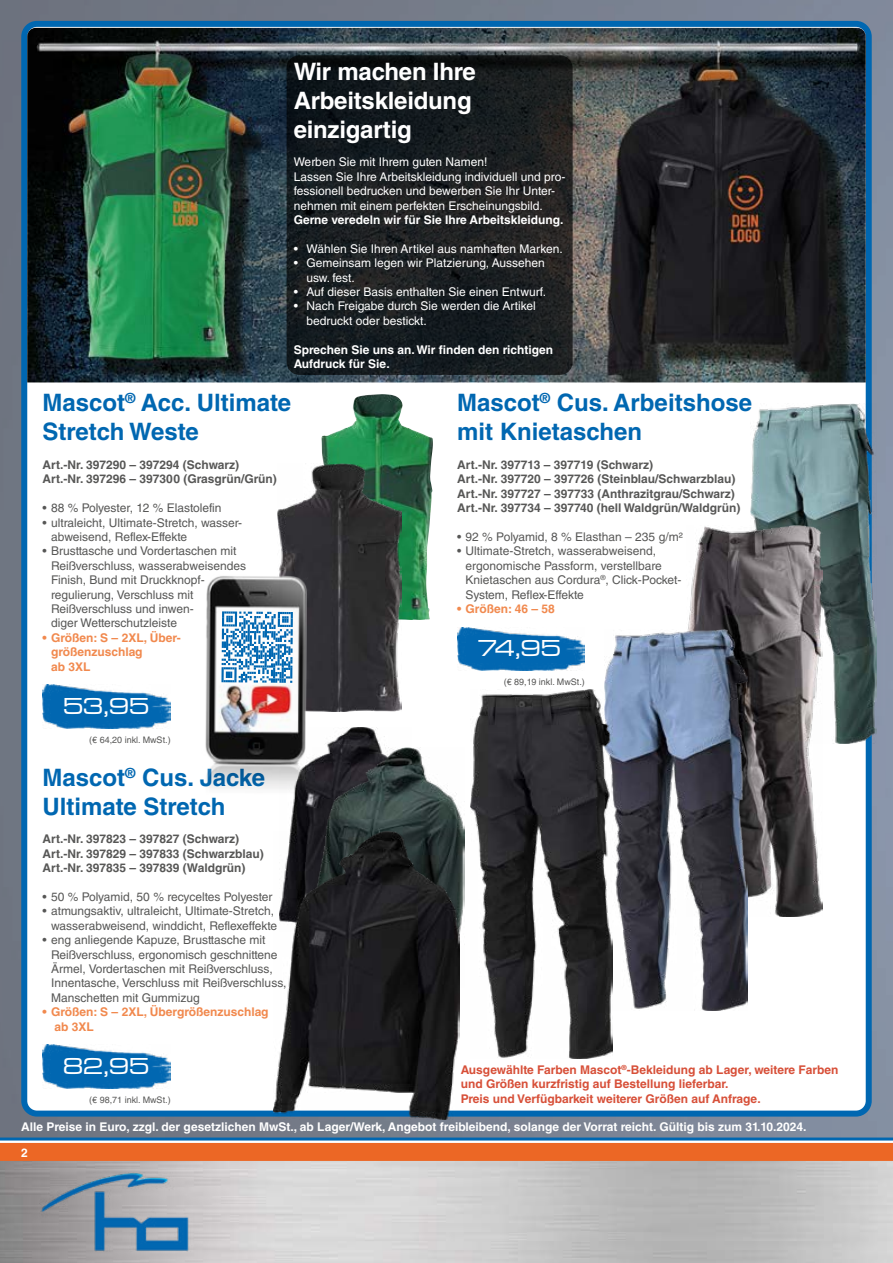
<style>
.page{position:relative;width:893px;height:1263px;background:#fff}
.page>*{position:absolute;margin:0;border:0;box-sizing:border-box;transform-origin:0 0}
.t1{font:700 24px/28.8px "Helvetica LT Std";color:#0067b1}
.t2{font:700 24px "Helvetica LT Std";letter-spacing:-.01em;color:#fff}
.t3{font:500 expanded 24px "Microgramma DOT";color:#fff}
.t4{font:12px/14.4px "Helvetica LT Std";color:#575756}
.t5{font:12px/14.4px "Helvetica LT Std";color:#fff}
.t6{font:700 12px "Helvetica LT Std";color:#575756}
.t7{font:700 12px/14.4px "Helvetica LT Std";color:#fff}
.t8{font:700 12px/14.4px "Helvetica LT Std";color:#d74f38}
.t9{font:700 12px/14.4px "Helvetica LT Std";color:#f1894e}
.t10{font:9px "Helvetica LT Std";color:#575756}
</style>
<div class="page">
<img style="left:0;top:0;width:893px;height:1137px">
<div style="left:0;top:1143px;width:893px;height:18px;background:#ec6725"></div>
<hr style="left:0;top:1137px;width:893px;height:3px;background:#0067b1">
<div style="left:24px;top:24px;width:845px;height:1089px;background:#fff;border-radius:13px"></div>
<div style="left:21px;top:21px;width:851px;height:1095px;border:6px solid #0067b1;border-radius:13px"></div>
<img style="left:43px;top:685px;width:127px;height:43px">
<img style="left:43px;top:1045px;width:127px;height:43px">
<img style="left:457px;top:627px;width:128px;height:43px">
<img style="left:321px;top:394px;width:112px;height:226px">
<img style="left:278px;top:464px;width:124px;height:248px">
<img style="left:750px;top:403px;width:127px;height:341px">
<img style="left:688px;top:525px;width:134px;height:391px">
<img style="left:605px;top:629px;width:142px;height:381px">
<img style="left:470px;top:689px;width:142px;height:370px">
<img style="left:290px;top:727px;width:95px;height:105px">
<img style="left:313px;top:747px;width:152px;height:240px">
<img style="left:274px;top:832px;width:185px;height:287px">
<img style="left:27px;top:28px;width:839px;height:354px">
<svg style="left:287px;top:55px;width:286px;height:320px;background:#181c1f"></svg>
<img style="left:205px;top:571px;width:114px;height:230px">
<svg style="left:221px;top:611px;width:72px;height:72px"></svg>
<img style="left:21px;top:1173px;width:213px;height:78px">
<p class="t2" style="left:294px;top:57px;width:184px">Wir machen Ihre</p>
<p class="t2" style="left:294px;top:86px;width:180px">Arbeitskleidung</p>
<p class="t2" style="left:294px;top:115px;width:120px">einzigartig</p>
<p class="t5" style="left:294px;top:155px;width:195px">Werben Sie mit Ihrem guten Namen!</p>
<p class="t5" style="left:294px;top:169px;width:273px">Lassen Sie Ihre Arbeitskleidung individuell und pro&shy;fessionell bedrucken und bewerben Sie Ihr Unter&shy;nehmen mit einem perfekten Erscheinungsbild.</p>
<p class="t7" style="left:294px;top:212px;width:271px">Gerne veredeln wir für Sie Ihre Arbeitskleidung.</p>
<p class="t5" style="left:294px;top:241px;width:271px">• Wählen Sie Ihren Artikel aus namhaften Marken.</p>
<p class="t5" style="left:306px;top:256px;width:240px;text-indent:-13px">• Gemeinsam legen wir Platzierung, Aussehen usw. fest.</p>
<p class="t5" style="left:294px;top:285px;width:254px">• Auf dieser Basis enthalten Sie einen Entwurf.</p>
<p class="t5" style="left:306px;top:299px;width:231px;text-indent:-13px">• Nach Freigabe durch Sie werden die Artikel bedruckt oder bestickt.</p>
<p class="t7" style="left:294px;top:342px;width:261px">Sprechen Sie uns an. Wir finden den richtigen<br>Aufdruck für Sie.</p>
<p class="t1" style="left:43px;top:388px;width:250px">Mascot<sup>®</sup> Acc. Ultimate<br>Stretch Weste</p>
<p class="t6" style="left:43px;top:457px;width:198px">Art.-Nr. 397290 – 397294 (Schwarz)</p>
<p class="t6" style="left:43px;top:472px;width:236px">Art.-Nr. 397296 – 397300 (Grasgrün/Grün)</p>
<p class="t4" style="left:43px;top:501px;width:181px">• 88 % Polyester, 12 % Elastolefin</p>
<p class="t4" style="left:51px;top:515px;width:193px;text-indent:-9px">• ultraleicht, Ultimate-Stretch, wasser&shy;abweisend, Reflex-Effekte</p>
<p class="t4" style="left:51px;top:544px;width:197px;text-indent:-9px">• Brusttasche und Vordertaschen mit<br>Reißverschluss, wasserabweisendes<br>Finish, Bund mit Druckknopf&shy;regulierung, Verschluss mit<br>Reißverschluss und inwen-<br>diger Wetterschutzleiste</p>
<p class="t9" style="left:51px;top:630px;width:131px;text-indent:-9px">• Größen: S – 2XL, Über&shy;größenzuschlag<br>ab 3XL</p>
<p class="t3" style="left:63px;top:690px;width:87px">53,95</p>
<p class="t10" style="left:89px;top:734px;width:83px">(€ 64,20 inkl. MwSt.)</p>
<p class="t1" style="left:43px;top:762px;width:224px">Mascot<sup>®</sup> Cus. Jacke</p>
<p class="t1" style="left:43px;top:791px;width:184px">Ultimate Stretch</p>
<p class="t6" style="left:43px;top:832px;width:198px">Art.-Nr. 397823 – 397827 (Schwarz)</p>
<p class="t6" style="left:43px;top:846px;width:223px">Art.-Nr. 397829 – 397833 (Schwarzblau)</p>
<p class="t6" style="left:43px;top:860px;width:205px">Art.-Nr. 397835 – 397839 (Waldgrün)</p>
<p class="t4" style="left:43px;top:889px;width:232px">• 50 % Polyamid, 50 % recyceltes Polyester</p>
<p class="t4" style="left:43px;top:904px;width:236px;text-align:right">• atmungsaktiv, ultraleicht, Ultimate-Stretch, wasserabweisend, winddicht, Reflexeffekte</p>
<p class="t4" style="left:51px;top:933px;width:237px;text-indent:-9px">• eng anliegende Kapuze, Brusttasche mit Reißverschluss, ergonomisch geschnittene Ärmel, Vordertaschen mit Reißverschluss, Innentasche, Verschluss mit Reißverschluss, Manschetten mit Gummizug</p>
<p class="t9" style="left:54px;top:1004px;width:216px;text-indent:-12px">• Größen: S – 2XL, Übergrößenzuschlag ab 3XL</p>
<p class="t3" style="left:63px;top:1050px;width:87px">82,95</p>
<p class="t10" style="left:89px;top:1094px;width:83px">(€ 98,71 inkl. MwSt.)</p>
<p class="t1" style="left:457px;top:388px;width:296px">Mascot<sup>®</sup> Cus. Arbeitshose mit Knietaschen</p>
<p class="t6" style="left:457px;top:457px;width:197px">Art.-Nr. 397713 – 397719 (Schwarz)</p>
<p class="t6" style="left:457px;top:472px;width:280px">Art.-Nr. 397720 – 397726 (Steinblau/Schwarzblau)</p>
<p class="t6" style="left:457px;top:486px;width:279px">Art.-Nr. 397727 – 397733 (Anthrazitgrau/Schwarz)</p>
<p class="t6" style="left:457px;top:501px;width:285px">Art.-Nr. 397734 – 397740 (hell Waldgrün/Waldgrün)</p>
<p class="t4" style="left:457px;top:530px;width:227px">• 92 % Polyamid, 8 % Elasthan – 235 g/m²</p>
<p class="t4" style="left:466px;top:544px;width:217px;text-indent:-9px">• Ultimate-Stretch, wasserabweisend, ergonomische Passform, verstellbare Knietaschen aus Cordura<sup>®</sup>, Click-Pocket-System, Reflex-Effekte</p>
<p class="t9" style="left:457px;top:601px;width:99px">• Größen: 46 – 58</p>
<p class="t3" style="left:478px;top:633px;width:85px">74,95</p>
<p class="t10" style="left:504px;top:677px;width:83px">(€ 89,19 inkl. MwSt.)</p>
<p class="t8" style="left:461px;top:1062px;width:379px">Ausgewählte Farben Mascot<sup>®</sup>-Bekleidung ab Lager, weitere Farben und Größen kurzfristig auf Bestellung lieferbar.</p>
<p class="t8" style="left:461px;top:1091px;width:302px">Preis und Verfügbarkeit weiterer Größen auf Anfrage.</p>
<p class="t7" style="left:21px;top:1120px;width:787px">Alle Preise in Euro, zzgl. der gesetzlichen MwSt., ab Lager/Werk, Angebot freibleibend, solange der Vorrat reicht. Gültig bis zum 31.10.2024.</p>
<p class="t7" style="left:21px;top:1145px;width:8px">2</p>
</div>
